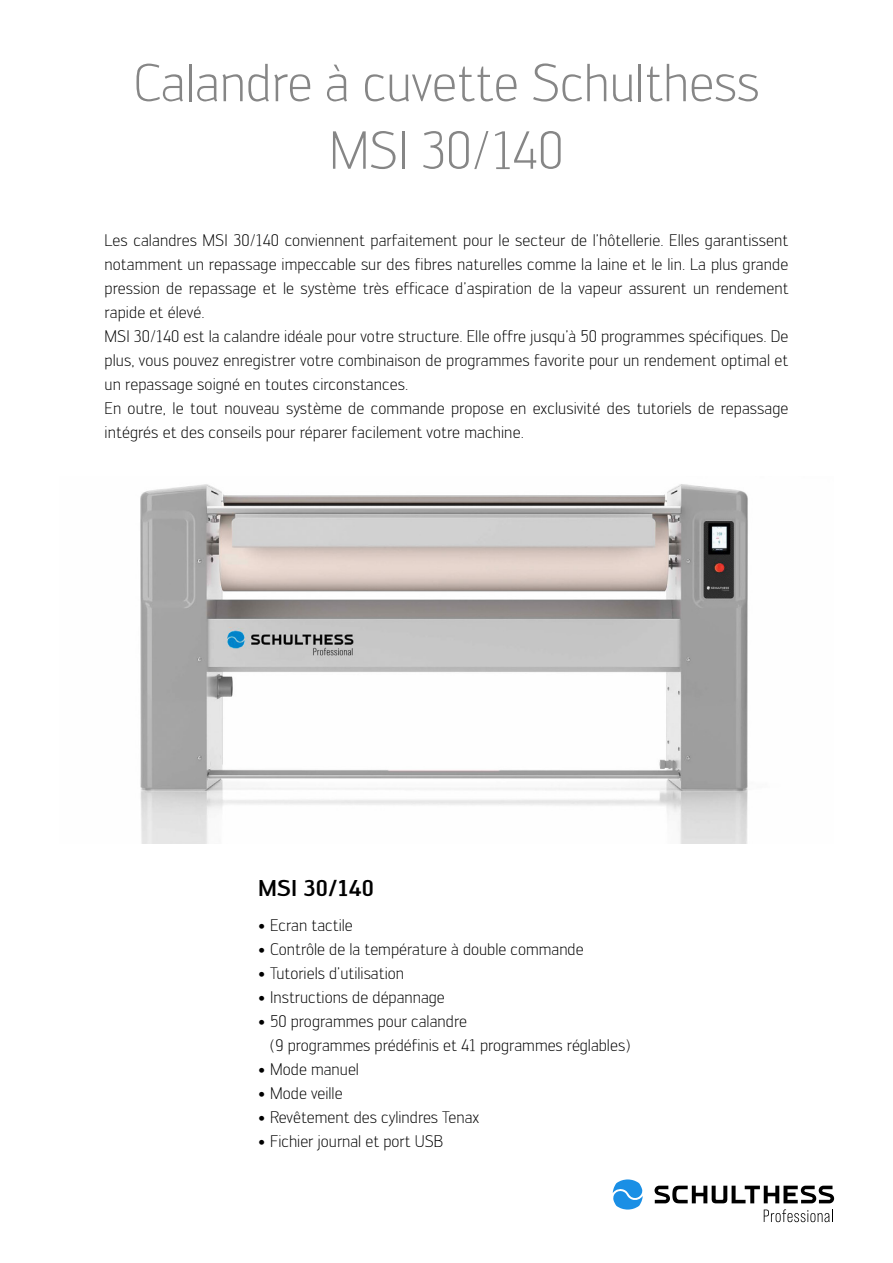
<style>
.page{position:relative;width:893px;height:1263px;background:#fff}
.page>*{position:absolute;margin:0;border:0;box-sizing:border-box;transform-origin:0 0}
.t1{font:300 52.5px/67.5px "Engel";letter-spacing:-.005em;color:#868686;text-align:center}
.t2{font:500 22.5px "Engel";color:#000}
.t3{font:300 16.5px/24px "Engel";letter-spacing:.005em;color:#000}
</style>
<div class="page">
<img style="left:140px;top:484px;width:608px;height:359px">
<svg style="left:764px;top:1209px;width:69px;height:13px"></svg>
<svg style="left:654px;top:1186px;width:180px;height:17px"></svg>
<svg style="left:613px;top:1179px;width:30px;height:30px"></svg>
<h1 class="t1" style="left:133px;top:54px;width:628px">Calandre à cuvette Schulthess<br>MSI 30/140</h1>
<p class="t3" style="left:105px;top:230px;width:685px">Les calandres MSI 30/140 conviennent parfaitement pour le secteur de l’hôtellerie. Elles garantissent notamment un repassage impeccable sur des fibres naturelles comme la laine et le lin. La plus grande pression de repassage et le système très efficace d’aspiration de la vapeur assurent un rendement rapide et élevé.<br>MSI 30/140 est la calandre idéale pour votre structure. Elle offre jusqu’à 50 programmes spécifiques. De plus, vous pouvez enregistrer votre combinaison de programmes favorite pour un rendement optimal et un repassage soigné en toutes circonstances.<br>En outre, le tout nouveau système de commande propose en exclusivité des tutoriels de repassage intégrés et des conseils pour réparer facilement votre machine.</p>
<h2 class="t2" style="left:258px;top:880px;width:117px">MSI 30/140</h2>
<p class="t3" style="left:258px;top:914px;width:96px">• Ecran tactile</p>
<p class="t3" style="left:258px;top:938px;width:327px">• Contrôle de la température à double commande</p>
<p class="t3" style="left:258px;top:962px;width:147px">• Tutoriels d’utilisation</p>
<p class="t3" style="left:258px;top:986px;width:188px">• Instructions de dépannage</p>
<p class="t3" style="left:270px;top:1010px;width:362px;text-indent:-12px">• 50 programmes pour calandre<br>(9 programmes prédéfinis et 41 programmes réglables)</p>
<p class="t3" style="left:258px;top:1058px;width:102px">• Mode manuel</p>
<p class="t3" style="left:258px;top:1082px;width:86px">• Mode veille</p>
<p class="t3" style="left:258px;top:1106px;width:223px">• Revêtement des cylindres Tenax</p>
<p class="t3" style="left:258px;top:1130px;width:187px">• Fichier journal et port USB</p>
</div>
